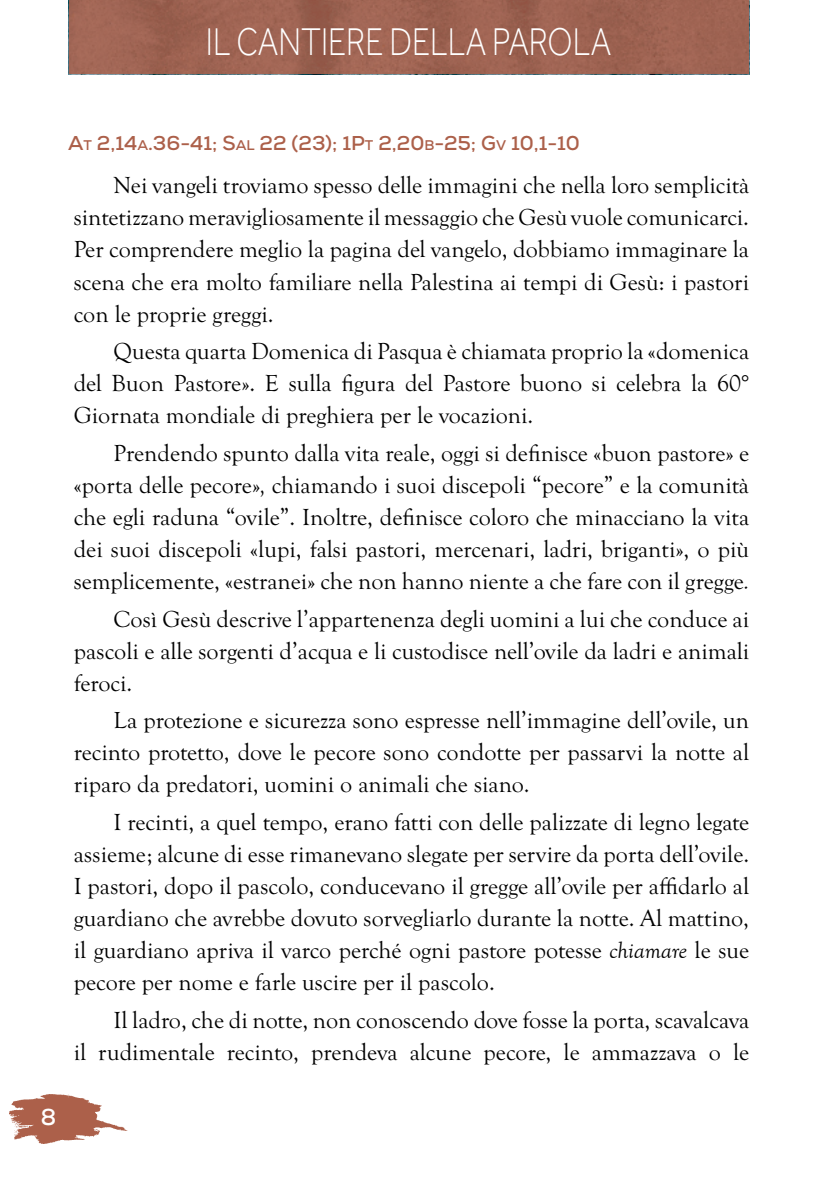
<style>
.page{position:relative;width:840px;height:1191px;background:#fff}
.page>*{position:absolute;margin:0;border:0;box-sizing:border-box;transform-origin:0 0}
.Apertura_CAPITOLO{font:300 40px "Effra";color:#fff;scale:.81 1}
.Paragrafo_testo_norm{font:24px/32px "Goudy Old Sty";color:#000;text-align:justify}
.t1{font:700 23px "Nexa";color:#fff;scale:.95 1}
.Sottotitolo_MESSA{font:700 20px "Nexa";color:#ac604a}
.s1{font-size:14px}
.s2{font-family:"Goudy Old Style T";font-style:italic}
</style>
<div class="page">
<img style="left:9px;top:1094px;width:118px;height:49px">
<div style="left:69px;top:0;width:678px;height:74px;background:#9f6353"></div>
<p class="Apertura_CAPITOLO" style="left:206px;top:19px;width:501px">IL CANTIERE DELLA PAROLA</p>
<p class="Sottotitolo_MESSA" style="left:68px;top:130px;width:513px">A<span class="s1">T</span> 2,14<span class="s1">A</span>.36-41; S<span class="s1">AL</span> 22 (23); 1P<span class="s1">T</span> 2,20<span class="s1">B</span>-25; G<span class="s1">V</span> 10,1-10</p>
<p class="Paragrafo_testo_norm" style="left:74px;top:170px;width:676px;text-indent:40px">Nei vangeli troviamo spesso delle immagini che nella loro semplicità sintetizzano meravigliosamente il messaggio che Gesù vuole comunicarci.<br>Per comprendere meglio la pagina del vangelo, dobbiamo immaginare la scena che era molto familiare nella Palestina ai tempi di Gesù: i pastori con le proprie greggi.</p>
<p class="Paragrafo_testo_norm" style="left:74px;top:336px;width:676px;text-indent:40px">Questa quarta Domenica di Pasqua è chiamata proprio la «domenica del Buon Pastore». E sulla figura del Pastore buono si celebra la 60° Giornata mondiale di preghiera per le vocazioni.</p>
<p class="Paragrafo_testo_norm" style="left:74px;top:437px;width:676px;text-indent:40px">Prendendo spunto dalla vita reale, oggi si definisce «buon pastore» e «porta delle pecore»<span class="s2">,</span> chiamando i suoi discepoli “pecore” e la comunità che egli raduna “ovile”. Inoltre, definisce coloro che minacciano la vita dei suoi discepoli «lupi, falsi pastori, mercenari, ladri, briganti», o più semplicemente, «estranei» che non hanno niente a che fare con il gregge<span class="s2">.</span></p>
<p class="Paragrafo_testo_norm" style="left:74px;top:603px;width:676px;text-indent:40px">Così Gesù descrive l’appartenenza degli uomini a lui che conduce ai pascoli e alle sorgenti d’acqua e li custodisce nell’ovile da ladri e animali feroci.</p>
<p class="Paragrafo_testo_norm" style="left:74px;top:705px;width:676px;text-indent:40px">La protezione e sicurezza sono espresse nell’immagine dell’ovile, un recinto protetto, dove le pecore sono condotte per passarvi la notte al riparo da predatori, uomini o animali che siano.</p>
<p class="Paragrafo_testo_norm" style="left:74px;top:806px;width:676px;text-indent:40px">I recinti, a quel tempo, erano fatti con delle palizzate di legno legate assieme; alcune di esse rimanevano slegate per servire da porta dell’ovile.<br>I pastori, dopo il pascolo, conducevano il gregge all’ovile per affidarlo al guardiano che avrebbe dovuto sorvegliarlo durante la notte. Al mattino, il guardiano apriva il varco perché ogni pastore potesse <span class="s2">chiamare</span> le sue pecore per nome e farle uscire per il pascolo.</p>
<p class="Paragrafo_testo_norm" style="left:74px;top:1004px;width:676px;text-align:right">Il ladro, che di notte, non conoscendo dove fosse la porta, scavalcava<br>il rudimentale recinto, prendeva alcune pecore, le ammazzava o le</p>
<p class="t1" style="left:41px;top:1102px;width:18px">8</p>
</div>
